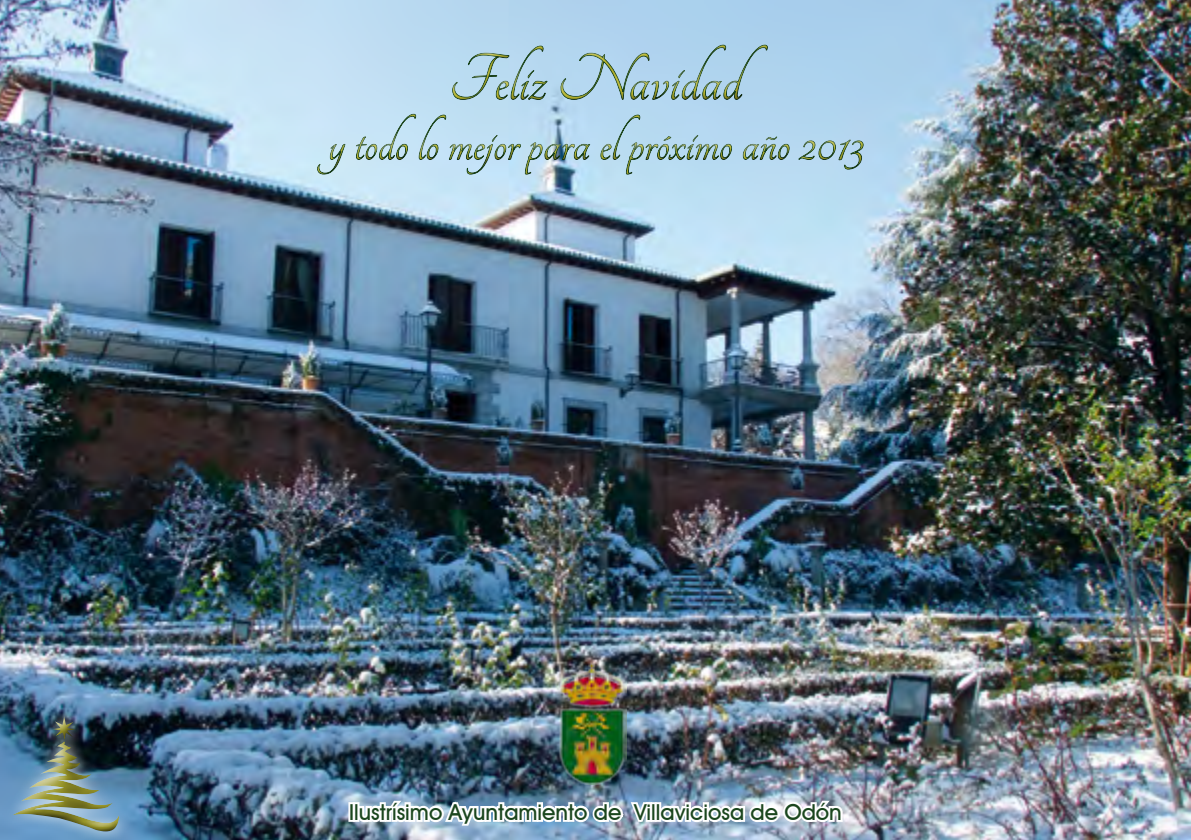
<style>
.page{position:relative;width:1191px;height:840px;background:#fff}
.page>*{position:absolute;margin:0;border:0;box-sizing:border-box;transform-origin:0 0}
.t1{font:72px "Tangerine";color:#bab62e}
.t2{font:60px "Tangerine";color:#bab62e}
.t3{font:500 22px "Avant Garde IT Cby BT";color:#1b461e}
</style>
<div class="page">
<img style="left:0;top:0;width:1191px;height:839px">
<div style="left:1px;top:705px;width:130px;height:134px;background:#fff;opacity:.75"></div>
<div style="left:2px;top:713px;width:132px;height:118px;background:#000;opacity:.75"></div>
<img style="left:558px;top:659px;width:68px;height:125px">
<div style="left:348px;top:801px;width:7px;height:20px;border:4px solid #fff"></div>
<img style="left:356px;top:795px;width:488px;height:32px">
<div style="left:309px;top:43px;width:569px;height:135px;background:#000;opacity:.75"></div>
<h1 class="t1" style="left:449px;top:44px;width:295px">Feliz Navidad</h1>
<h2 class="t2" style="left:328px;top:113px;width:536px">y todo lo mejor para el próximo año 2013</h2>
<p class="t3" style="left:349px;top:798px;width:494px">Ilustrísimo Ayuntamiento de Villaviciosa de Odón</p>
</div>
